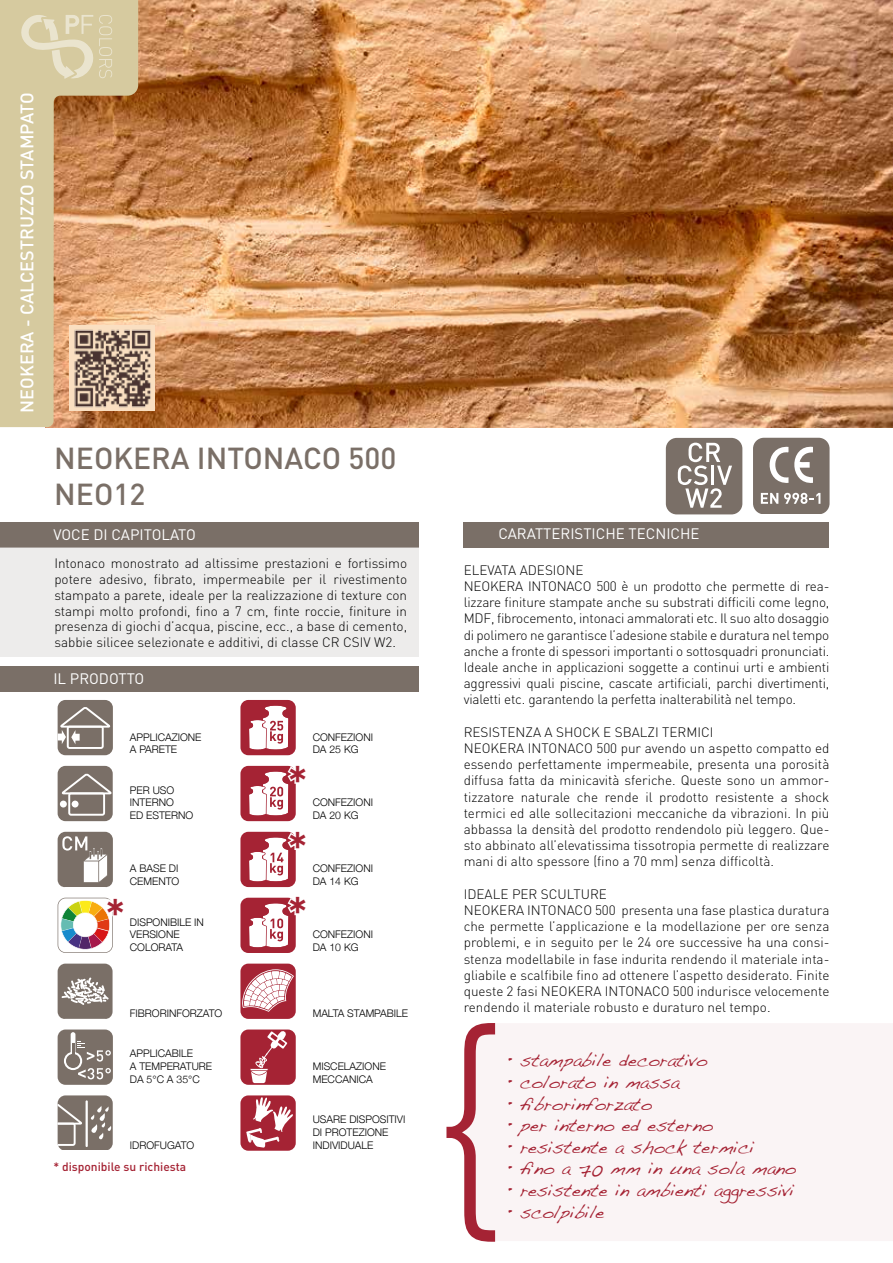
<style>
.page{position:relative;width:893px;height:1263px;background:#fff}
.page>*{position:absolute;margin:0;border:0;box-sizing:border-box;transform-origin:0 0}
.t1{font:500 43.5px/65.7px "DIN";color:#a52334;text-align:justify}
.t2{font:500 30px/36px "DIN";color:#7a6f67}
.t3{font:18px "Handwriting Dakota";color:#a52334}
.t4{font:500 18px "DIN";color:#fff}
.t5{font:15px "DIN";color:#fff}
.t6{font:300 13.5px/16.2px "DIN";color:#000}
.t7{font:500 12px "DIN";color:#a52334}
.t8{font:300 10.5px/12.6px "Helvetica Neue";color:#000}
</style>
<div class="page">
<div style="left:0;top:666px;width:419px;height:26px;background:#7a6f67"></div>
<div style="left:0;top:522px;width:419px;height:25px;background:#7a6f67"></div>
<div style="left:463px;top:522px;width:366px;height:25px;background:#7a6f67"></div>
<div style="left:495px;top:1023px;width:398px;height:218px;background:#faf4f5"></div>
<svg style="left:446px;top:1023px;width:49px;height:219px"></svg>
<div style="left:0;top:547px;width:419px;height:110px;background:#edeceb"></div>
<img style="left:138px;top:0;width:755px;height:427px">
<svg style="left:0;top:0;width:138px;height:427px;background:#d2ae80"></svg>
<div style="left:666px;top:438px;width:76px;height:76px;background:#7a6f67;border-radius:11px"></div>
<svg style="left:678px;top:443px;width:54px;height:65px"></svg>
<div style="left:753px;top:438px;width:76px;height:75px;background:#7a6f67;border-radius:11px"></div>
<svg style="left:769px;top:446px;width:44px;height:37px"></svg>
<svg style="left:761px;top:493px;width:17px;height:11px"></svg>
<svg style="left:784px;top:493px;width:36px;height:11px"></svg>
<svg style="left:20px;top:13px;width:92px;height:66px;background:#dbd1ac"></svg>
<img style="left:70px;top:325px;width:85px;height:85px">
<div style="left:58px;top:700px;width:55px;height:55px;background:#7a6f67;border-radius:8px"></div>
<svg style="left:58px;top:707px;width:52px;height:42px"></svg>
<div style="left:240px;top:700px;width:56px;height:55px;background:#a52334;border-radius:8px"></div>
<svg style="left:249px;top:705px;width:40px;height:45px"></svg>
<div style="left:58px;top:766px;width:55px;height:55px;background:#7a6f67;border-radius:8px"></div>
<svg style="left:62px;top:773px;width:50px;height:43px"></svg>
<div style="left:72px;top:800px;width:7px;height:7px;background:#fff;border-radius:50%"></div>
<div style="left:60px;top:800px;width:7px;height:7px;background:#fff;border-radius:50%"></div>
<div style="left:240px;top:766px;width:56px;height:55px;background:#a52334;border-radius:8px"></div>
<svg style="left:58px;top:832px;width:55px;height:56px"></svg>
<div style="left:240px;top:832px;width:56px;height:55px;background:#a52334;border-radius:8px"></div>
<div style="left:240px;top:898px;width:56px;height:55px;background:#a52334;border-radius:8px"></div>
<svg style="left:58px;top:963px;width:55px;height:56px;background:#948b85"></svg>
<div style="left:240px;top:963px;width:56px;height:56px;background:#a52334;border-radius:8px"></div>
<svg style="left:242px;top:969px;width:52px;height:43px"></svg>
<div style="left:58px;top:1029px;width:55px;height:56px;background:#7a6f67;border-radius:8px"></div>
<svg style="left:64px;top:1052px;width:18px;height:18px"></svg>
<svg style="left:71px;top:1032px;width:4px;height:31px"></svg>
<div style="left:66px;top:1054px;width:14px;height:14px;background:#7a6f67;border-radius:50%"></div>
<hr style="left:72px;top:1044px;width:2px;height:21px;background:#7a6f67">
<svg style="left:78px;top:1068px;width:33px;height:11px"></svg>
<svg style="left:77px;top:1041px;width:34px;height:20px"></svg>
<div style="left:240px;top:1029px;width:56px;height:56px;background:#a52334;border-radius:8px"></div>
<svg style="left:250px;top:1031px;width:37px;height:52px"></svg>
<svg style="left:58px;top:1095px;width:55px;height:55px;background:#8f867f"></svg>
<div style="left:240px;top:1095px;width:56px;height:56px;background:#a52334;border-radius:8px"></div>
<svg style="left:246px;top:1096px;width:47px;height:51px"></svg>
<svg style="left:248px;top:765px;width:48px;height:51px"></svg>
<svg style="left:248px;top:831px;width:48px;height:51px"></svg>
<svg style="left:248px;top:897px;width:48px;height:51px"></svg>
<svg style="left:58px;top:897px;width:55px;height:56px"></svg>
<h3 class="t4" style="left:15px;top:413px;width:321px;rotate:-90deg">NEOKERA - CALCESTRUZZO STAMPATO</h3>
<h2 class="t2" style="left:54px;top:439px;width:344px">NEOKERA INTONACO 500<br>NEO12</h2>
<p class="t5" style="left:53px;top:525px;width:144px">VOCE DI CAPITOLATO</p>
<p class="t6" style="left:54px;top:555px;width:354px;line-height:15.8px;text-align:justify">Intonaco monostrato ad altissime prestazioni e fortissimo potere adesivo, fibrato, impermeabile per il rivestimento stampato a parete, ideale per la realizzazione di texture con stampi molto profondi, fino a 7 cm, finte roccie, finiture in presenza di giochi d’acqua, piscine, ecc., a base di cemento, sabbie silicee selezionate e additivi, di classe CR CSIV W2.</p>
<p class="t5" style="left:53px;top:669px;width:93px">IL PRODOTTO</p>
<p class="t8" style="left:130px;top:730px;width:73px">APPLICAZIONE<br>A PARETE</p>
<p class="t8" style="left:313px;top:730px;width:62px">CONFEZIONI<br>DA 25 KG</p>
<p class="t8" style="left:130px;top:783px;width:65px">PER USO<br>INTERNO<br>ED ESTERNO</p>
<h1 class="t1" style="left:287px;top:747px;width:23px">* * *</h1>
<p class="t8" style="left:313px;top:796px;width:62px">CONFEZIONI<br>DA 20 KG</p>
<p class="t8" style="left:130px;top:861px;width:51px">A BASE DI<br>CEMENTO</p>
<p class="t8" style="left:313px;top:861px;width:62px">CONFEZIONI<br>DA 14 KG</p>
<p class="t8" style="left:130px;top:915px;width:76px">DISPONIBILE IN<br>VERSIONE<br>COLORATA</p>
<h1 class="t1" style="left:105px;top:879px;width:23px">*</h1>
<p class="t8" style="left:313px;top:927px;width:62px">CONFEZIONI<br>DA 10 KG</p>
<p class="t8" style="left:130px;top:1006px;width:94px">FIBRORINFORZATO</p>
<p class="t8" style="left:313px;top:1006px;width:97px">MALTA STAMPABILE</p>
<p class="t8" style="left:130px;top:1047px;width:84px">APPLICABILE<br>A TEMPERATURE<br>DA 5°C A 35°C</p>
<p class="t8" style="left:313px;top:1059px;width:75px">MISCELAZIONE<br>MECCANICA</p>
<p class="t8" style="left:130px;top:1138px;width:66px">IDROFUGATO</p>
<p class="t7" style="left:53px;top:1159px;width:134px">* disponibile su richiesta</p>
<p class="t8" style="left:313px;top:1112px;width:94px">USARE DISPOSITIVI<br>DI PROTEZIONE<br>INDIVIDUALE</p>
<p class="t5" style="left:498px;top:525px;width:203px">CARATTERISTICHE TECNICHE</p>
<p class="t6" style="left:464px;top:562px;width:367px">ELEVATA ADESIONE<br>NEOKERA INTONACO 500 è un prodotto che permette di rea&shy;lizzare finiture stampate anche su substrati difficili come legno, MDF, fibrocemento, intonaci ammalorati etc. Il suo alto dosaggio di polimero ne garantisce l’adesione stabile e duratura nel tempo anche a fronte di spessori importanti o sottosquadri pronunciati.<br>Ideale anche in applicazioni soggette a continui urti e ambienti aggressivi quali piscine, cascate artificiali, parchi divertimenti, vialetti etc. garantendo la perfetta inalterabilità nel tempo.</p>
<p class="t6" style="left:464px;top:724px;width:367px">RESISTENZA A SHOCK E SBALZI TERMICI<br>NEOKERA INTONACO 500 pur avendo un aspetto compatto ed essendo perfettamente impermeabile, presenta una porosità diffusa fatta da minicavità sferiche. Queste sono un ammor&shy;tizzatore naturale che rende il prodotto resistente a shock termici ed alle sollecitazioni meccaniche da vibrazioni. In più abbassa la densità del prodotto rendendolo più leggero. Que&shy;sto abbinato all’elevatissima tissotropia permette di realizzare mani di alto spessore (fino a 70 mm) senza difficoltà.</p>
<p class="t6" style="left:464px;top:886px;width:367px">IDEALE PER SCULTURE<br>NEOKERA INTONACO 500 presenta una fase plastica duratura che permette l’applicazione e la modellazione per ore senza problemi, e in seguito per le 24 ore successive ha una consi&shy;stenza modellabile in fase indurita rendendo il materiale inta&shy;gliabile e scalfibile fino ad ottenere l’aspetto desiderato. Finite queste 2 fasi NEOKERA INTONACO 500 indurisce velocemente rendendo il materiale robusto e duraturo nel tempo.</p>
<h3 class="t3" style="left:508px;top:1049px;width:201px">• stampabile decorativo</h3>
<h3 class="t3" style="left:508px;top:1071px;width:173px">• colorato in massa</h3>
<h3 class="t3" style="left:508px;top:1093px;width:145px">• fibrorinforzato</h3>
<h3 class="t3" style="left:508px;top:1114px;width:206px">• per interno ed esterno</h3>
<h3 class="t3" style="left:508px;top:1136px;width:247px">• resistente a shock termici</h3>
<h3 class="t3" style="left:508px;top:1157px;width:289px">• fino a 70 mm in una sola mano</h3>
<h3 class="t3" style="left:508px;top:1179px;width:288px">• resistente in ambienti aggressivi</h3>
<h3 class="t3" style="left:508px;top:1201px;width:98px">• scolpibile</h3>
</div>
